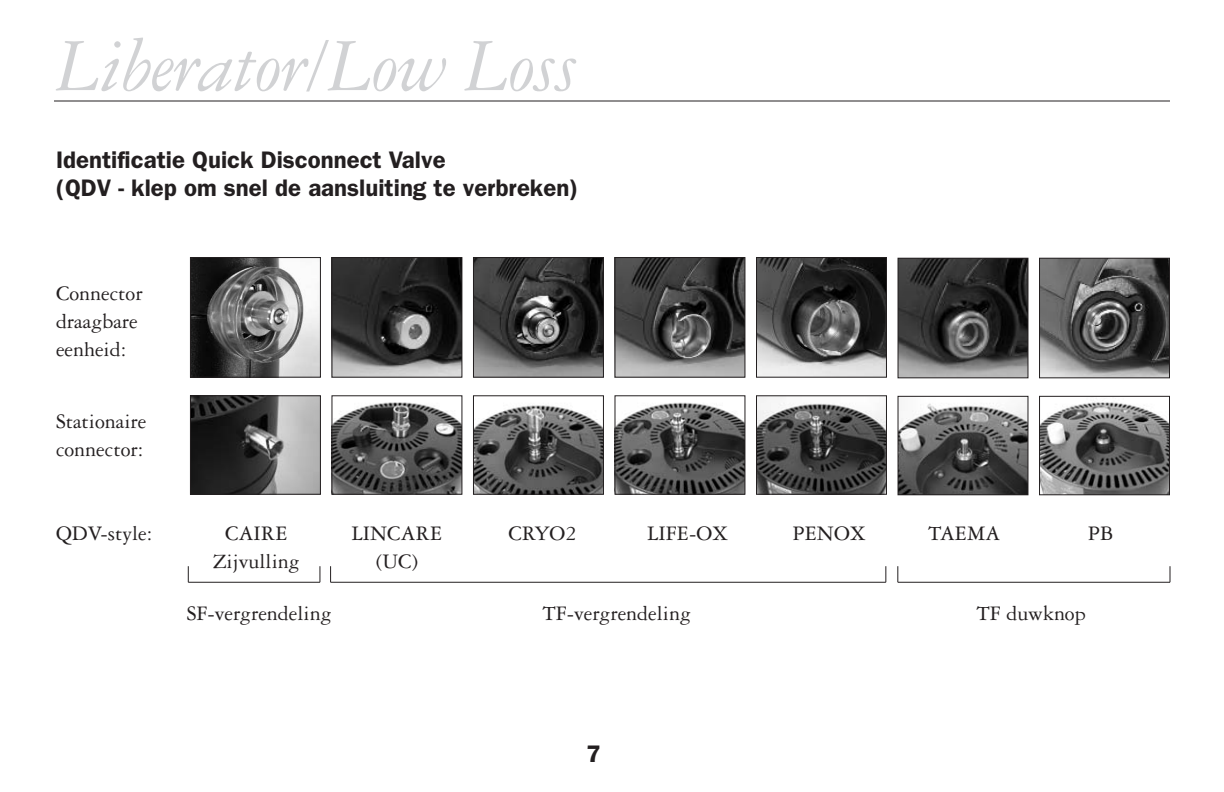
<style>
.page{position:relative;width:1224px;height:792px;background:#fff}
.page>*{position:absolute;margin:0;border:0;box-sizing:border-box;transform-origin:0 0}
.t1{font:italic 80px "Garamond Three";letter-spacing:-.01em;color:#d1d2d4}
.t2{font:600 24px/28px "Franklin Gothic";color:#231f20}
.t3{font:22px/28px "Garamond Three";color:#231f20}
</style>
<div class="page">
<hr style="left:54px;top:100px;width:1116px;height:2px;background:#231f20">
<img style="left:192px;top:259px;width:127px;height:117px">
<div style="left:190px;top:257px;width:131px;height:121px;border:1px solid #231f20"></div>
<img style="left:333px;top:259px;width:127px;height:117px">
<div style="left:331px;top:257px;width:131px;height:121px;border:1px solid #231f20"></div>
<img style="left:475px;top:259px;width:127px;height:117px">
<div style="left:473px;top:257px;width:131px;height:121px;border:1px solid #231f20"></div>
<img style="left:616px;top:259px;width:127px;height:117px">
<div style="left:614px;top:257px;width:131px;height:121px;border:1px solid #231f20"></div>
<img style="left:758px;top:259px;width:127px;height:117px">
<div style="left:756px;top:257px;width:131px;height:121px;border:1px solid #231f20"></div>
<img style="left:900px;top:260px;width:126px;height:116px">
<div style="left:898px;top:258px;width:130px;height:120px;border:1px solid #231f20"></div>
<img style="left:1041px;top:260px;width:127px;height:116px">
<div style="left:1039px;top:258px;width:131px;height:120px;border:1px solid #231f20"></div>
<svg style="left:187px;top:395px;width:984px;height:188px"></svg>
<svg style="left:188px;top:566px;width:1px;height:16px"></svg>
<svg style="left:319px;top:566px;width:1px;height:16px"></svg>
<svg style="left:330px;top:566px;width:1px;height:16px"></svg>
<svg style="left:885px;top:566px;width:1px;height:16px"></svg>
<svg style="left:897px;top:566px;width:1px;height:16px"></svg>
<svg style="left:1170px;top:566px;width:1px;height:16px"></svg>
<h1 class="t1" style="left:56px;top:38px;width:523px">Liberator/Low Loss</h1>
<p class="t2" style="left:56px;top:148px;width:524px">Identificatie Quick Disconnect Valve<br>(QDV - klep om snel de aansluiting te verbreken)</p>
<p class="t3" style="left:56px;top:281px;width:88px">Connector draagbare eenheid:</p>
<p class="t3" style="left:56px;top:409px;width:92px">Stationaire connector:</p>
<p class="t3" style="left:56px;top:521px;width:98px">QDV-style:</p>
<p class="t3" style="left:225px;top:521px;width:64px">CAIRE</p>
<p class="t3" style="left:352px;top:521px;width:92px">LINCARE</p>
<p class="t3" style="left:508px;top:521px;width:70px">CRYO2</p>
<p class="t3" style="left:647px;top:521px;width:82px">LIFE-OX</p>
<p class="t3" style="left:793px;top:521px;width:75px">PENOX</p>
<p class="t3" style="left:928px;top:521px;width:73px">TAEMA</p>
<p class="t3" style="left:1088px;top:521px;width:27px">PB</p>
<p class="t3" style="left:213px;top:549px;width:88px">Zijvulling</p>
<p class="t3" style="left:376px;top:549px;width:43px">(UC)</p>
<p class="t3" style="left:187px;top:601px;width:146px">SF-vergrendeling</p>
<p class="t3" style="left:542px;top:601px;width:150px">TF-vergrendeling</p>
<p class="t3" style="left:976px;top:601px;width:111px">TF duwknop</p>
<p class="t2" style="left:586px;top:742px;width:16px">7</p>
</div>
